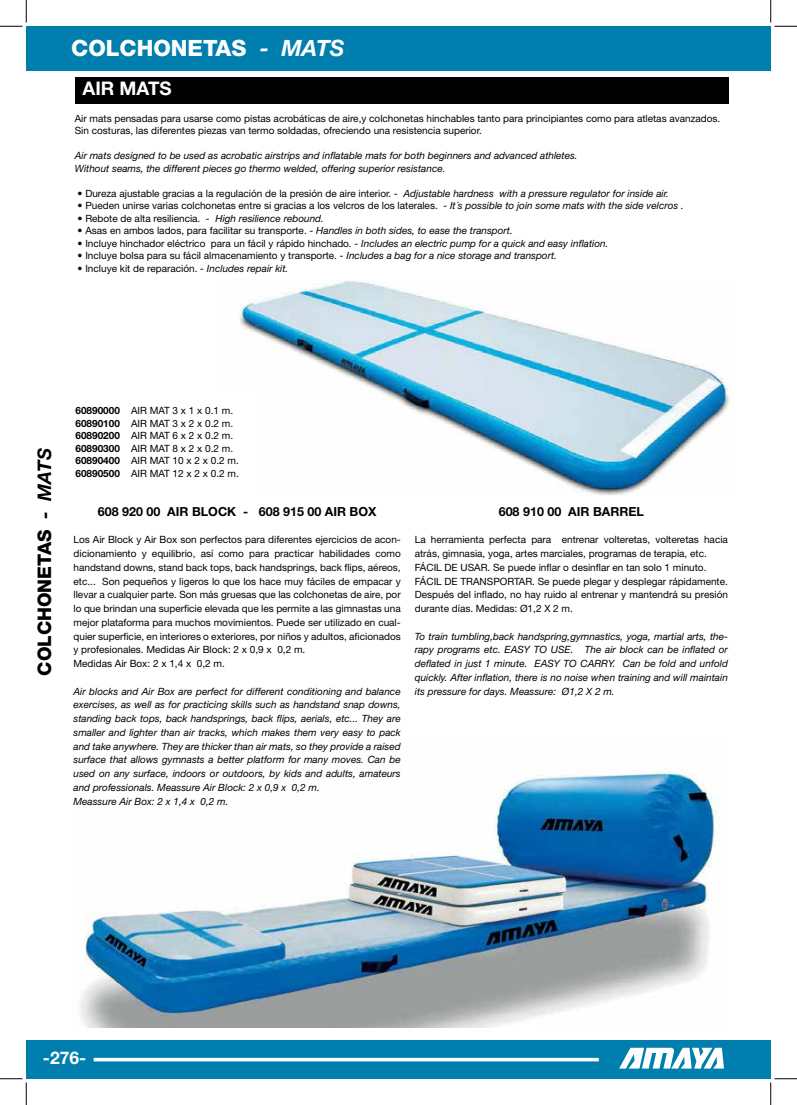
<style>
.page{position:relative;width:797px;height:1105px;background:#fff}
.page>*{position:absolute;margin:0;border:0;box-sizing:border-box;transform-origin:0 0}
.t1{font:800 22.5px "Helvetica Neue LT Std";color:#fff}
.t2{font:800 18.75px "Helvetica Neue LT Std";color:#000}
.t3{font:700 18.75px "Helvetica Neue LT Std";color:#fff}
.t4{font:700 17.5px "Helvetica Neue LT Std";color:#fff}
.t5{font:700 12.5px "Helvetica Neue LT Std";color:#000}
.t6{font:10px/13.8px "Helvetica Neue LT Std";color:#000}
.t7{font:italic 10px/13.8px "Helvetica Neue LT Std";color:#000}
.s1{font-weight:700;font-style:italic}
.s2{font-style:italic}
.s3{font-weight:700}
</style>
<div class="page">
<div style="left:26px;top:26px;width:744px;height:45px;background:#007fae"></div>
<div style="left:26px;top:1040px;width:744px;height:39px;background:#007fae"></div>
<hr style="left:94px;top:1058px;width:504px;height:3px;background:#fff">
<svg style="left:619px;top:1048px;width:105px;height:20px"></svg>
<img style="left:239px;top:281px;width:492px;height:214px">
<img style="left:80px;top:768px;width:638px;height:259px">
<div style="left:75px;top:77px;width:654px;height:26px;background:#000"></div>
<div style="left:75px;top:395px;width:184px;height:101px;background:#fff"></div>
<svg style="left:0;top:0;width:27px;height:27px"></svg>
<svg style="left:0;top:1078px;width:27px;height:27px"></svg>
<svg style="left:770px;top:0;width:27px;height:27px"></svg>
<svg style="left:770px;top:1078px;width:27px;height:27px"></svg>
<h1 class="t1" style="left:71px;top:35px;width:274px">COLCHONETAS <span class="s1">- MATS</span></h1>
<h2 class="t3" style="left:82px;top:76px;width:91px">AIR MATS</h2>
<p class="t6" style="left:75px;top:112px;width:647px;line-height:12.5px">Air mats pensadas para usarse como pistas acrobáticas de aire,y colchonetas hinchables tanto para principiantes como para atletas avanzados.<br>Sin costuras, las diferentes piezas van termo soldadas, ofreciendo una resistencia superior.</p>
<p class="t7" style="left:75px;top:149px;width:504px;line-height:12.5px">Air mats designed to be used as acrobatic airstrips and inflatable mats for both beginners and advanced athletes.<br>Without seams, the different pieces go thermo welded, offering superior resistance.</p>
<p class="t6" style="left:78px;top:186px;width:593px">• Dureza ajustable gracias a la regulación de la presión de aire interior. <span class="s2">- Adjustable hardness with a pressure regulator for inside air.</span></p>
<p class="t6" style="left:78px;top:199px;width:607px">• Pueden unirse varias colchonetas entre si gracias a los velcros de los laterales. <span class="s2">- It´s possible to join some mats with the side velcros .</span></p>
<p class="t6" style="left:78px;top:211px;width:248px">• Rebote de alta resiliencia. <span class="s2">- High resilience rebound.</span></p>
<p class="t6" style="left:78px;top:224px;width:437px">• Asas en ambos lados, para facilitar su transporte. - <span class="s2">Handles in both sides, to ease the transport.</span></p>
<p class="t6" style="left:78px;top:236px;width:532px">• Incluye hinchador eléctrico para un fácil y rápido hinchado<span class="s2">. - Includes an electric pump for a quick and easy inflation.</span></p>
<p class="t6" style="left:78px;top:249px;width:481px">• Incluye bolsa para su fácil almacenamiento y transporte. <span class="s2">- Includes a bag for a nice storage and transport.</span></p>
<p class="t6" style="left:78px;top:261px;width:212px">• Incluye kit de reparación. <span class="s2">- Includes repair kit.</span></p>
<h2 class="t2" style="left:33px;top:676px;width:229px;rotate:-90deg">COLCHONETAS <span class="s1">- MATS</span></h2>
<p class="t6" style="left:75px;top:404px;width:165px;line-height:12.5px"><span class="s3">60890000</span> AIR MAT 3 x 1 x 0.1 m.<br><span class="s3">60890100</span> AIR MAT 3 x 2 x 0.2 m.<br><span class="s3">60890200</span> AIR MAT 6 x 2 x 0.2 m.<br><span class="s3">60890300</span> AIR MAT 8 x 2 x 0.2 m.<br><span class="s3">60890400</span> AIR MAT 10 x 2 x 0.2 m.<br><span class="s3">60890500</span> AIR MAT 12 x 2 x 0.2 m.</p>
<p class="t5" style="left:98px;top:504px;width:280px">608 920 00 AIR BLOCK - 608 915 00 AIR BOX</p>
<p class="t6" style="left:74px;top:533px;width:329px">Los Air Block y Air Box son perfectos para diferentes ejercicios de acon&shy;dicionamiento y equilibrio, así como para practicar habilidades como handstand downs, stand back tops, back handsprings, back flips, aéreos, etc... Son pequeños y ligeros lo que los hace muy fáciles de empacar y llevar a cualquier parte. Son más gruesas que las colchonetas de aire, por lo que brindan una superficie elevada que les permite a las gimnastas una mejor plataforma para muchos movimientos. Puede ser utilizado en cual&shy;quier superficie, en interiores o exteriores, por niños y adultos, aficionados y profesionales. Medidas Air Block: 2 x 0,9 x 0,2 m.<br>Medidas Air Box: 2 x 1,4 x 0,2 m.</p>
<p class="t7" style="left:74px;top:684px;width:329px">Air blocks and Air Box are perfect for different conditioning and balance exercises, as well as for practicing skills such as handstand snap downs, standing back tops, back handsprings, back flips, aerials, etc... They are smaller and lighter than air tracks, which makes them very easy to pack and take anywhere. They are thicker than air mats, so they provide a raised surface that allows gymnasts a better platform for many moves. Can be used on any surface, indoors or outdoors, by kids and adults, amateurs and professionals. Meassure Air Block: 2 x 0,9 x 0,2 m.<br>Meassure Air Box: 2 x 1,4 x 0,2 m.</p>
<p class="t5" style="left:499px;top:504px;width:147px">608 910 00 AIR BARREL</p>
<p class="t6" style="left:415px;top:533px;width:315px">La herramienta perfecta para entrenar volteretas, volteretas hacia atrás, gimnasia, yoga, artes marciales, programas de terapia, etc.<br>FÁCIL DE USAR. Se puede inflar o desinflar en tan solo 1 minuto.<br>FÁCIL DE TRANSPORTAR. Se puede plegar y desplegar rápidamente.<br>Después del inflado, no hay ruido al entrenar y mantendrá su presión durante días. Medidas: Ø1,2 X 2 m.</p>
<p class="t7" style="left:415px;top:629px;width:315px;text-align:justify">To train tumbling,back handspring,gymnastics, yoga, martial arts, the&shy;rapy programs etc. EASY TO USE. The air block can be inflated or deflated in just 1 minute. EASY TO CARRY. Can be fold and unfold quickly. After inflation, there is no noise when training and will maintain its pressure for days. Meassure: Ø1,2 X 2 m.</p>
<h3 class="t4" style="left:43px;top:1047px;width:45px">-276-</h3>
</div>
